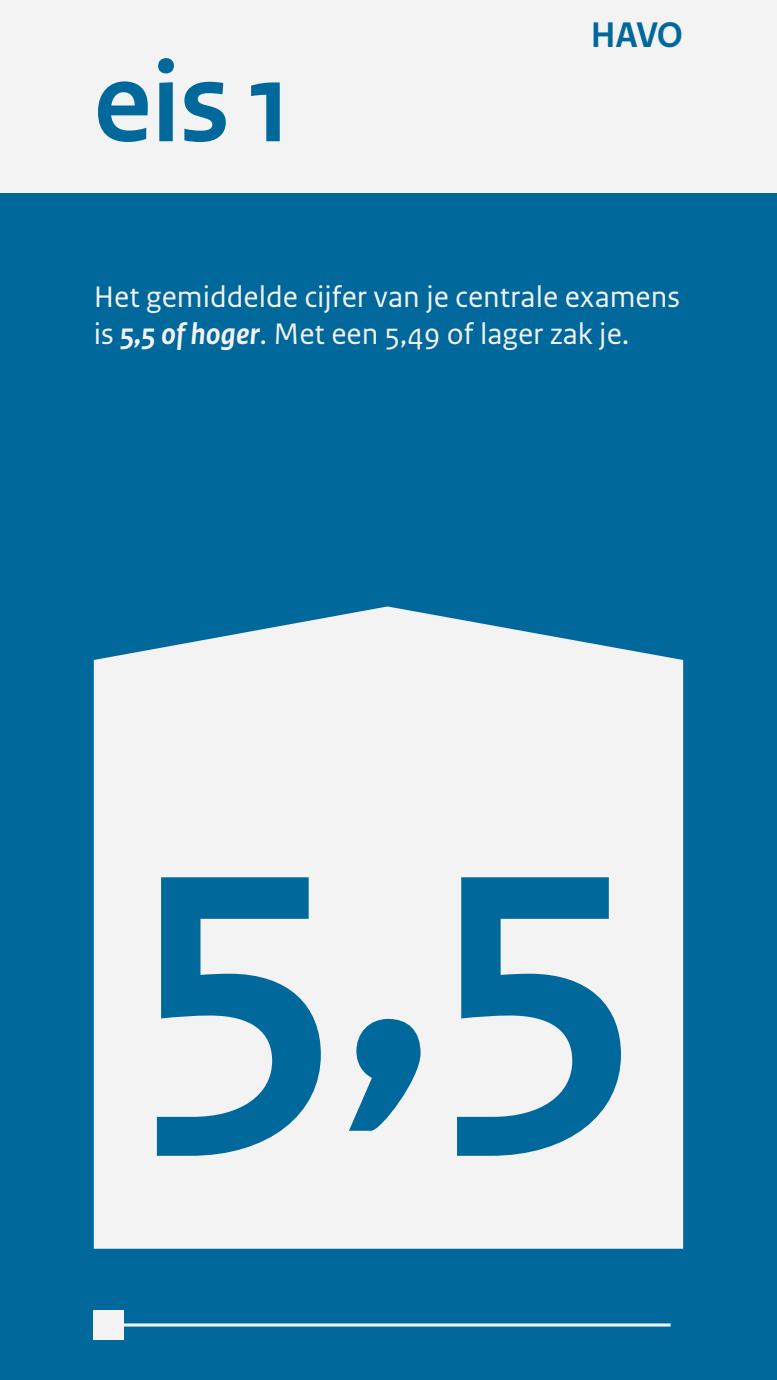
<style>
.page{position:relative;width:777px;height:1380px;background:#fff}
.page>*{position:absolute;margin:0;border:0;box-sizing:border-box;transform-origin:0 0}
.number_a_blue{font:700 418.81px "Rijksoverheid Sans Heading";color:#01689b}
.Kop_blue{font:700 118.75px "Rijksoverheid Sans Heading";color:#01689b}
.Kop_follow_grey{font:700 37.5px "Rijksoverheid Sans Heading";color:#01689b}
.Paragraph_basic_grey{font:31.25px/37.5px "Rijksoverheid Sans Text";color:#f3f3f3}
.s1{font-weight:700;font-style:italic}
</style>
<div class="page">
<div style="left:0;top:0;width:776px;height:193px;background:#f3f3f3"></div>
<div style="left:0;top:193px;width:776px;height:1187px;background:#01689b"></div>
<div style="left:94px;top:606px;width:588px;height:643px;background:#f3f3f3"></div>
<svg style="left:124px;top:1323px;width:546px;height:4px;background:#bdd4df"></svg>
<div style="left:94px;top:1310px;width:30px;height:30px;background:#f3f3f3"></div>
<p class="Kop_blue" style="left:94px;top:36px;width:199px">eis 1</p>
<p class="Kop_follow_grey" style="left:590px;top:14px;width:94px">HAVO</p>
<p class="Paragraph_basic_grey" style="left:94px;top:278px;width:587px">Het gemiddelde cijfer van je centrale examens is <span class="s1">5,5 of hoger</span>. Met een 5,49 of lager zak je.</p>
<p class="number_a_blue" style="left:135px;top:713px;width:508px">5,5</p>
</div>
